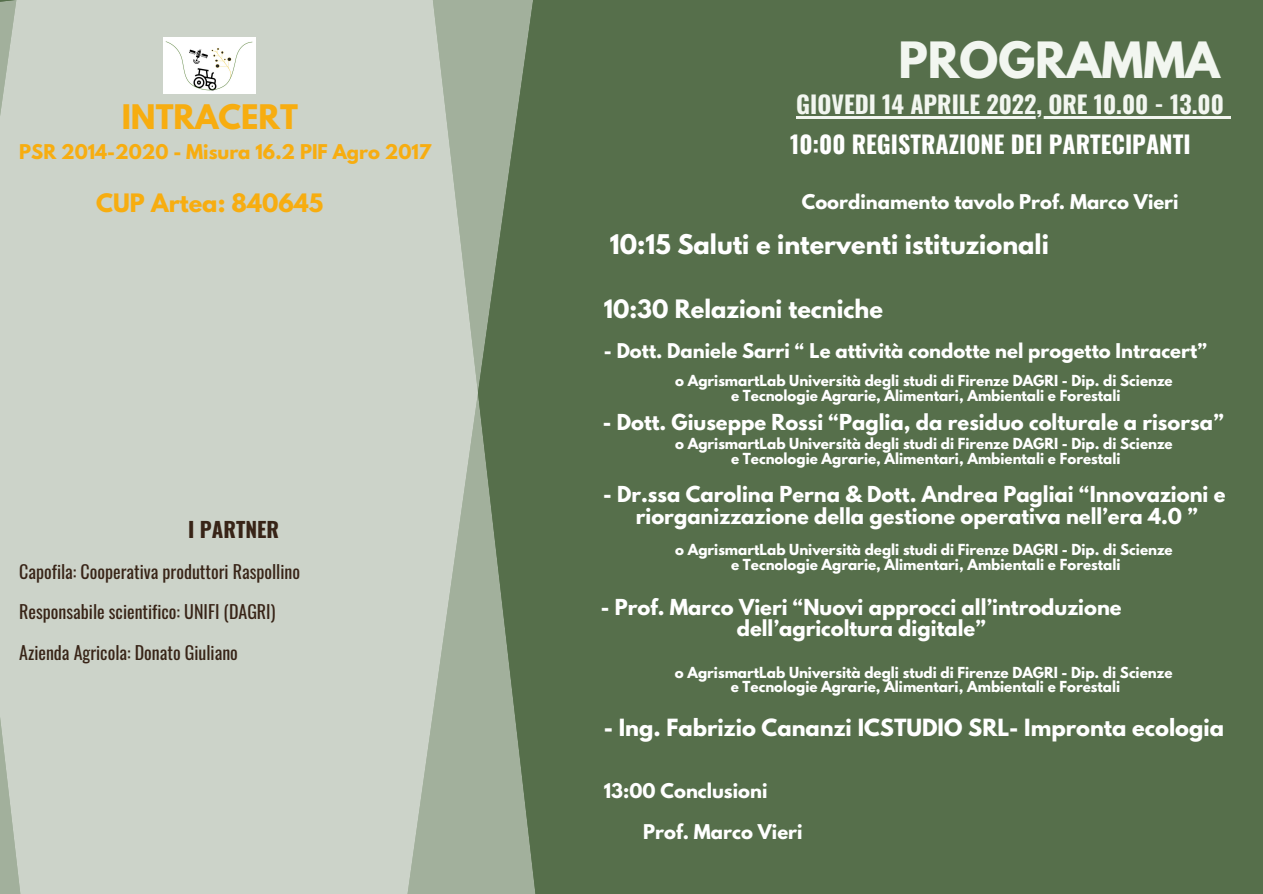
<style>
.page{position:relative;width:1263px;height:894px;background:#fff}
.page>*{position:absolute;margin:0;border:0;box-sizing:border-box;transform-origin:0 0}
.t1{font:700 44.25px "League Spartan";color:#f2f6f0}
.t2{font:700 30px "League Spartan";color:#f7ad10}
.t3{font:700 24px "League Spartan";color:#fff}
.t4{font:700 24px "Oswald";color:#f2f6f0}
.t5{font:700 24px "Oswald";color:#fff}
.t6{font:700 22.5px "League Spartan";color:#fff}
.t7{font:700 22.5px "League Spartan";color:#f7ad10}
.t8{font:700 21px "League Spartan";color:#fff}
.t9{font:700 21px "Oswald";color:#382417}
.t10{font:700 19.5px "League Spartan";color:#fff}
.t11{font:700 18px "League Spartan";color:#fff}
.t12{font:18px "Oswald";color:#382417}
.t13{font:700 18px "League Spartan";color:#f7ad10}
.t14{font:700 13.5px "League Spartan";color:#fff}
</style>
<div class="page">
<div style="left:0;top:0;width:1263px;height:893px;background:#566f4b"></div>
<svg style="left:0;top:0;width:535px;height:893px;background:#c0c9bd"></svg>
<img style="left:164px;top:38px;width:92px;height:55px">
<hr style="left:796px;top:116px;width:428px;height:2px;background:#f2f6f0">
<svg style="left:1224px;top:116px;width:6px;height:2px"></svg>
<p class="t2" style="left:122px;top:102px;width:178px">INTRACERT</p>
<p class="t13" style="left:19px;top:142px;width:414px">PSR 2014-2020 - Misura 16.2 PIF Agro 2017</p>
<p class="t7" style="left:96px;top:192px;width:228px">CUP Artea: 840645</p>
<p class="t9" style="left:188px;top:513px;width:92px">I PARTNER</p>
<p class="t12" style="left:19px;top:557px;width:282px">Capofila: Cooperativa produttori Raspollino</p>
<p class="t12" style="left:19px;top:597px;width:258px">Responsabile scientifico: UNIFI (DAGRI)</p>
<p class="t12" style="left:19px;top:638px;width:220px">Azienda Agricola: Donato Giuliano</p>
<p class="t1" style="left:898px;top:38px;width:323px">PROGRAMMA</p>
<p class="t4" style="left:796px;top:85px;width:429px">GIOVEDI 14 APRILE 2022, ORE 10.00 - 13.00</p>
<p class="t5" style="left:790px;top:125px;width:402px">10:00 REGISTRAZIONE DEI PARTECIPANTI</p>
<p class="t11" style="left:802px;top:192px;width:378px">Coordinamento tavolo Prof. Marco Vieri</p>
<p class="t3" style="left:610px;top:232px;width:441px">10:15 Saluti e interventi istituzionali</p>
<p class="t6" style="left:604px;top:298px;width:281px">10:30 Relazioni tecniche</p>
<p class="t11" style="left:604px;top:342px;width:605px">- Dott. Daniele Sarri “ Le attività condotte nel progetto Intracert”</p>
<p class="t14" style="left:675px;top:374px;width:499px">o AgrismartLab Università degli studi di Firenze DAGRI - Dip. di Scienze</p>
<p class="t14" style="left:731px;top:389px;width:391px">e Tecnologie Agrarie, Alimentari, Ambientali e Forestali</p>
<p class="t10" style="left:603px;top:412px;width:622px">- Dott. Giuseppe Rossi “Paglia, da residuo colturale a risorsa”</p>
<p class="t14" style="left:675px;top:437px;width:499px">o AgrismartLab Università degli studi di Firenze DAGRI - Dip. di Scienze</p>
<p class="t14" style="left:731px;top:451px;width:391px">e Tecnologie Agrarie, Alimentari, Ambientali e Forestali</p>
<p class="t10" style="left:603px;top:484px;width:624px">- Dr.ssa Carolina Perna &amp; Dott. Andrea Pagliai “Innovazioni e</p>
<p class="t10" style="left:636px;top:506px;width:564px">riorganizzazione della gestione operativa nell’era 4.0 ”</p>
<p class="t14" style="left:675px;top:543px;width:499px">o AgrismartLab Università degli studi di Firenze DAGRI - Dip. di Scienze</p>
<p class="t14" style="left:731px;top:557px;width:391px">e Tecnologie Agrarie, Alimentari, Ambientali e Forestali</p>
<p class="t10" style="left:601px;top:596px;width:522px">- Prof. Marco Vieri “Nuovi approcci all’introduzione</p>
<p class="t10" style="left:737px;top:618px;width:251px">dell’agricoltura digitale”</p>
<p class="t14" style="left:675px;top:665px;width:499px">o AgrismartLab Università degli studi di Firenze DAGRI - Dip. di Scienze</p>
<p class="t14" style="left:731px;top:679px;width:391px">e Tecnologie Agrarie, Alimentari, Ambientali e Forestali</p>
<p class="t8" style="left:604px;top:717px;width:622px">- Ing. Fabrizio Cananzi ICSTUDIO SRL- Impronta ecologia</p>
<p class="t11" style="left:604px;top:781px;width:165px">13:00 Conclusioni</p>
<p class="t11" style="left:643px;top:822px;width:161px">Prof. Marco Vieri</p>
</div>
